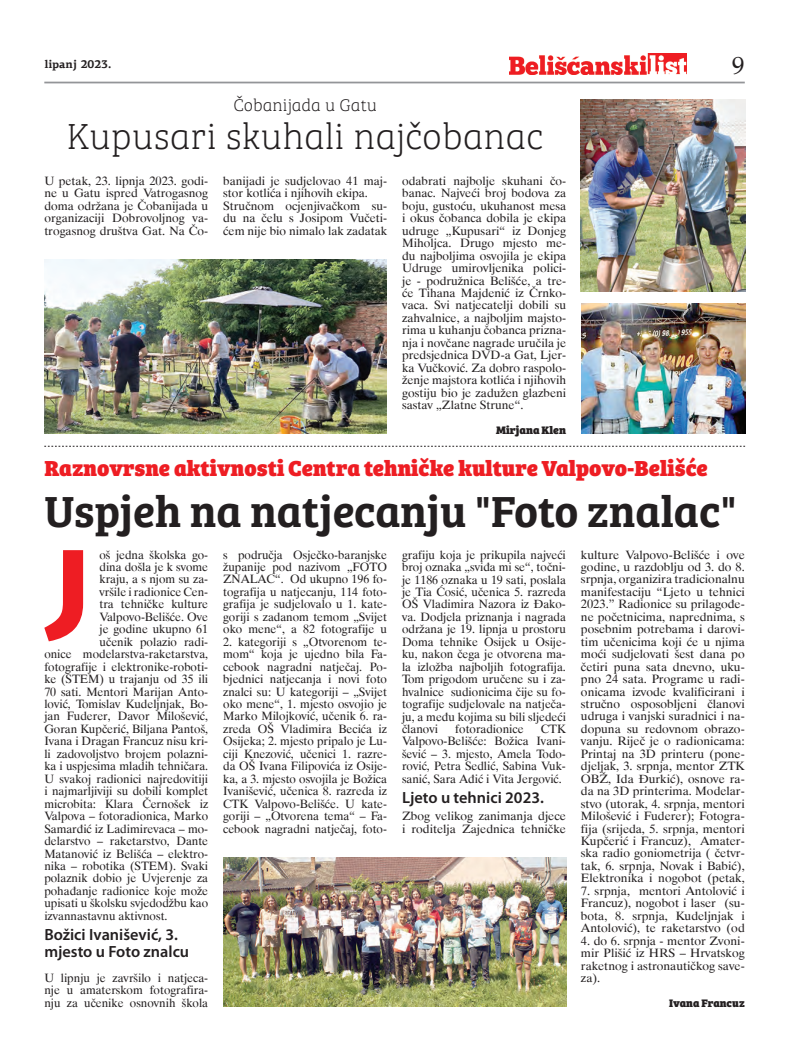
<style>
.page{position:relative;width:798px;height:1063px;background:#fff}
.page>*{position:absolute;margin:0;border:0;box-sizing:border-box;transform-origin:0 0}
.t1{font:900 102.25px "PF Agora Sans Pro";color:#ee1d23}
.t2{font:600 45px "Bree Serif";color:#231f20}
.t3{font:100 37.5px "Bree Serif";color:#231f20}
.t4{font:25px "Palatino Roman";color:#231f20}
.t5{font:800 22.5px "Bree Serif";color:#ee1d23}
.t6{font:100 17.5px "Bree Serif";color:#231f20}
.t7{font:600 16.25px/17.1px "Myriad Pro";color:#231f20}
.t8{font:11.88px/12.5px "Dutch 801 BT";color:#231f20;text-align:justify}
.t9{font:11.88px/12.5px "Dutch 801 BT";color:#231f20;text-align:justify;scale:1.04 1}
.t10{font:800 11.25px "Bree Serif";color:#231f20}
.t11{font:700 11.25px "PF Agora Serif Pro";color:#231f20}
</style>
<div class="page">
<img style="left:509px;top:53px;width:177px;height:21px">
<hr style="left:44px;top:82px;width:700px;height:1px;background:#939598">
<img style="left:44px;top:260px;width:343px;height:174px">
<img style="left:581px;top:303px;width:163px;height:131px">
<img style="left:580px;top:99px;width:164px;height:193px">
<img style="left:223px;top:857px;width:343px;height:150px">
<svg style="left:44px;top:446px;width:700px;height:1px"></svg>
<p class="t11" style="left:44px;top:57px;width:68px">lipanj 2023.</p>
<p class="t4" style="left:732px;top:50px;width:14px">9</p>
<p class="t6" style="left:233px;top:93px;width:145px">Čobanijada u Gatu</p>
<p class="t3" style="left:67px;top:109px;width:478px">Kupusari skuhali najčobanac</p>
<p class="t8" style="left:44px;top:174px;width:165px">U petak, 23. lipnja 2023. godi&shy;ne u Gatu ispred Vatrogasnog doma održana je Čobanijada u organizaciji Dobrovoljnog va&shy;trogasnog društva Gat. Na Čo-</p>
<p class="t8" style="left:223px;top:174px;width:165px;text-align:left">banijadi je sudjelovao 41 maj&shy;stor kotlića i njihovih ekipa.<br>Stručnom ocjenjivačkom su&shy;du na čelu s Josipom Vučeti&shy;ćem nije bio nimalo lak zadatak</p>
<p class="t8" style="left:402px;top:174px;width:165px">odabrati najbolje skuhani čo&shy;banac. Najveći broj bodova za boju, gustoću, ukuhanost mesa i okus čobanca dobila je ekipa udruge „Kupusari“ iz Donjeg Miholjca. Drugo mjesto me&shy;đu najboljima osvojila je ekipa Udruge umirovljenika polici&shy;je - podružnica Belišće, a tre&shy;će Tihana Majdenić iz Črnko&shy;vaca. Svi natjecatelji dobili su zahvalnice, a najboljim majsto&shy;rima u kuhanju čobanca prizna&shy;nja i novčane nagrade uručila je predsjednica DVD-a Gat, Ljer&shy;ka Vučković. Za dobro raspolo&shy;ženje majstora kotlića i njihovih gostiju bio je zadužen glazbeni sastav „Zlatne Strune“.</p>
<p class="t10" style="left:496px;top:421px;width:71px">Mirjana Klen</p>
<p class="t5" style="left:44px;top:450px;width:664px">Raznovrsne aktivnosti Centra tehničke kulture Valpovo-Belišće</p>
<p class="t2" style="left:44px;top:478px;width:693px">Uspjeh na natjecanju "Foto znalac"</p>
<p class="t1" style="left:50px;top:518px;width:43px">J</p>
<p class="t8" style="left:99px;top:548px;width:110px">oš jedna školska go-</p>
<p class="t8" style="left:99px;top:561px;width:110px">dina došla je k svome</p>
<p class="t8" style="left:99px;top:573px;width:110px">kraju, a s njom su za-</p>
<p class="t8" style="left:99px;top:585px;width:110px">vršile i radionice Cen-</p>
<p class="t8" style="left:99px;top:598px;width:110px">tra tehničke kulture</p>
<p class="t8" style="left:99px;top:610px;width:110px">Valpovo-Belišće. Ove</p>
<p class="t8" style="left:100px;top:623px;width:110px">je godine ukupno 61</p>
<p class="t8" style="left:100px;top:635px;width:110px">učenik polazio radi-</p>
<p class="t8" style="left:44px;top:648px;width:165px">onice modelarstva-raketarstva,</p>
<p class="t8" style="left:44px;top:660px;width:165px">fotografije i elektronike-roboti-</p>
<p class="t8" style="left:44px;top:673px;width:165px">ke (STEM) u trajanju od 35 ili</p>
<p class="t8" style="left:44px;top:685px;width:165px">70 sati. Mentori Marijan Anto-</p>
<p class="t8" style="left:44px;top:698px;width:165px">lović, Tomislav Kudeljnjak, Bo-</p>
<p class="t8" style="left:44px;top:710px;width:165px">jan Fuderer, Davor Milošević,</p>
<p class="t8" style="left:44px;top:722px;width:165px">Goran Kupčerić, Biljana Pantoš,</p>
<p class="t8" style="left:44px;top:735px;width:165px">Ivana i Dragan Francuz nisu kri-</p>
<p class="t8" style="left:44px;top:747px;width:165px">li zadovoljstvo brojem polazni-</p>
<p class="t8" style="left:44px;top:760px;width:165px">ka i uspjesima mladih tehničara.</p>
<p class="t8" style="left:44px;top:772px;width:165px">U svakoj radionici najredovitiji</p>
<p class="t8" style="left:44px;top:785px;width:165px">i najmarljiviji su dobili komplet</p>
<p class="t8" style="left:44px;top:797px;width:165px">microbita: Klara Černošek iz</p>
<p class="t8" style="left:44px;top:810px;width:165px">Valpova – fotoradionica, Marko</p>
<p class="t8" style="left:44px;top:822px;width:165px">Samarđić iz Ladimirevaca – mo-</p>
<p class="t8" style="left:44px;top:835px;width:165px">delarstvo – raketarstvo, Dante</p>
<p class="t8" style="left:44px;top:847px;width:165px">Matanović iz Belišća – elektro-</p>
<p class="t8" style="left:44px;top:860px;width:165px">nika – robotika (STEM). Svaki</p>
<p class="t8" style="left:44px;top:872px;width:165px">polaznik dobio je Uvjerenje za</p>
<p class="t8" style="left:44px;top:884px;width:165px">pohađanje radionice koje može</p>
<p class="t8" style="left:44px;top:897px;width:165px">upisati u školsku svjedodžbu kao</p>
<p class="t8" style="left:44px;top:909px;width:125px">izvannastavnu aktivnost.</p>
<p class="t7" style="left:44px;top:927px;width:146px">Božici Ivanišević, 3. mjesto u Foto znalcu</p>
<p class="t8" style="left:44px;top:972px;width:165px">U lipnju je završilo i natjeca&shy;nje u amaterskom fotografira&shy;nju za učenike osnovnih škola</p>
<p class="t8" style="left:223px;top:548px;width:165px">s područja Osječko-baranjske županije pod nazivom „FOTO ZNALAC“. Od ukupno 196 fo&shy;tografija u natjecanju, 114 foto&shy;grafija je sudjelovalo u 1. kate&shy;goriji s zadanom temom „Svijet oko mene“, a 82 fotografije u</p>
<p class="t8" style="left:223px;top:635px;width:165px">2. kategoriji s „Otvorenom te&shy;mom“ koja je ujedno bila Fa&shy;cebook nagradni natječaj. Po&shy;bjednici natjecanja i novi foto znalci su: U kategoriji – „Svijet oko mene“, 1. mjesto osvojio je Marko Milojković, učenik 6. ra&shy;zreda OŠ Vladimira Becića iz Osijeka; 2. mjesto pripalo je Lu&shy;ciji Knezović, učenici 1. razre&shy;da OŠ Ivana Filipovića iz Osije&shy;ka, a 3. mjesto osvojila je Božica Ivanišević, učenica 8. razreda iz CTK Valpovo-Belišće. U kate&shy;goriji – „Otvorena tema“ – Fa&shy;cebook nagradni natječaj, foto-</p>
<p class="t8" style="left:402px;top:548px;width:165px">grafiju koja je prikupila najveći broj oznaka „sviđa mi se“, točni&shy;je 1186 oznaka u 19 sati, poslala je Tia Ćosić, učenica 5. razreda OŠ Vladimira Nazora iz Đako&shy;va. Dodjela priznanja i nagrada održana je 19. lipnja u prostoru Doma tehnike Osijek u Osije&shy;ku, nakon čega je otvorena ma&shy;la izložba najboljih fotografija.<br>Tom prigodom uručene su i za&shy;hvalnice sudionicima čije su fo&shy;tografije sudjelovale na natječa&shy;ju, a među kojima su bili sljedeći članovi</p>
<p class="t8" style="left:455px;top:723px;width:70px">fotoradionice</p>
<p class="t8" style="left:402px;top:723px;width:165px;text-indent:139px">CTK Valpovo-Belišće: Božica Ivani&shy;šević – 3. mjesto, Amela Todo&shy;rović, Petra Sedlić, Sabina Vuk&shy;sanić, Sara Ađić i Vita Jergović.</p>
<p class="t7" style="left:402px;top:790px;width:143px">Ljeto u tehnici 2023.</p>
<p class="t9" style="left:402px;top:810px;width:159px">Zbog velikog zanimanja djece i roditelja Zajednica tehničke</p>
<p class="t9" style="left:580px;top:548px;width:159px">kulture Valpovo-Belišće i ove godine, u razdoblju od 3. do 8. srpnja, organizira tradicionalnu manifestaciju “Ljeto u tehnici 2023.” Radionice su prilagođe&shy;ne početnicima, naprednima, s posebnim potrebama i darovi&shy;tim učenicima koji će u njima moći sudjelovati šest dana po četiri puna sata dnevno, uku&shy;pno 24 sata. Programe u radi&shy;onicama izvode kvalificirani i stručno osposobljeni članovi udruga i vanjski suradnici i na&shy;dopuna su redovnom obrazo&shy;vanju. Riječ je o radionicama:<br>Printaj na 3D printeru (pone&shy;djeljak, 3. srpnja, mentor ZTK OBŽ, Ida Đurkić), osnove ra&shy;da na 3D printerima. Modelar&shy;stvo (utorak, 4. srpnja, mentori Milošević i Fuderer); Fotogra&shy;fija (srijeda, 5. srpnja, mentori Kupčerić i Francuz), Amater&shy;ska radio goniometrija ( četvr&shy;tak, 6. srpnja, Novak i Babić), Elektronika i nogobot (petak,</p>
<p class="t9" style="left:580px;top:884px;width:159px">7. srpnja, mentori Antolović i Francuz), nogobot i laser (su&shy;bota, 8. srpnja, Kudeljnjak i Antolović), te raketarstvo (od</p>
<p class="t9" style="left:580px;top:934px;width:159px">4. do 6. srpnja - mentor Zvoni&shy;mir Plišić iz HRS – Hrvatskog raketnog i astronautičkog save&shy;za).</p>
<p class="t10" style="left:668px;top:994px;width:77px">Ivana Francuz</p>
</div>
